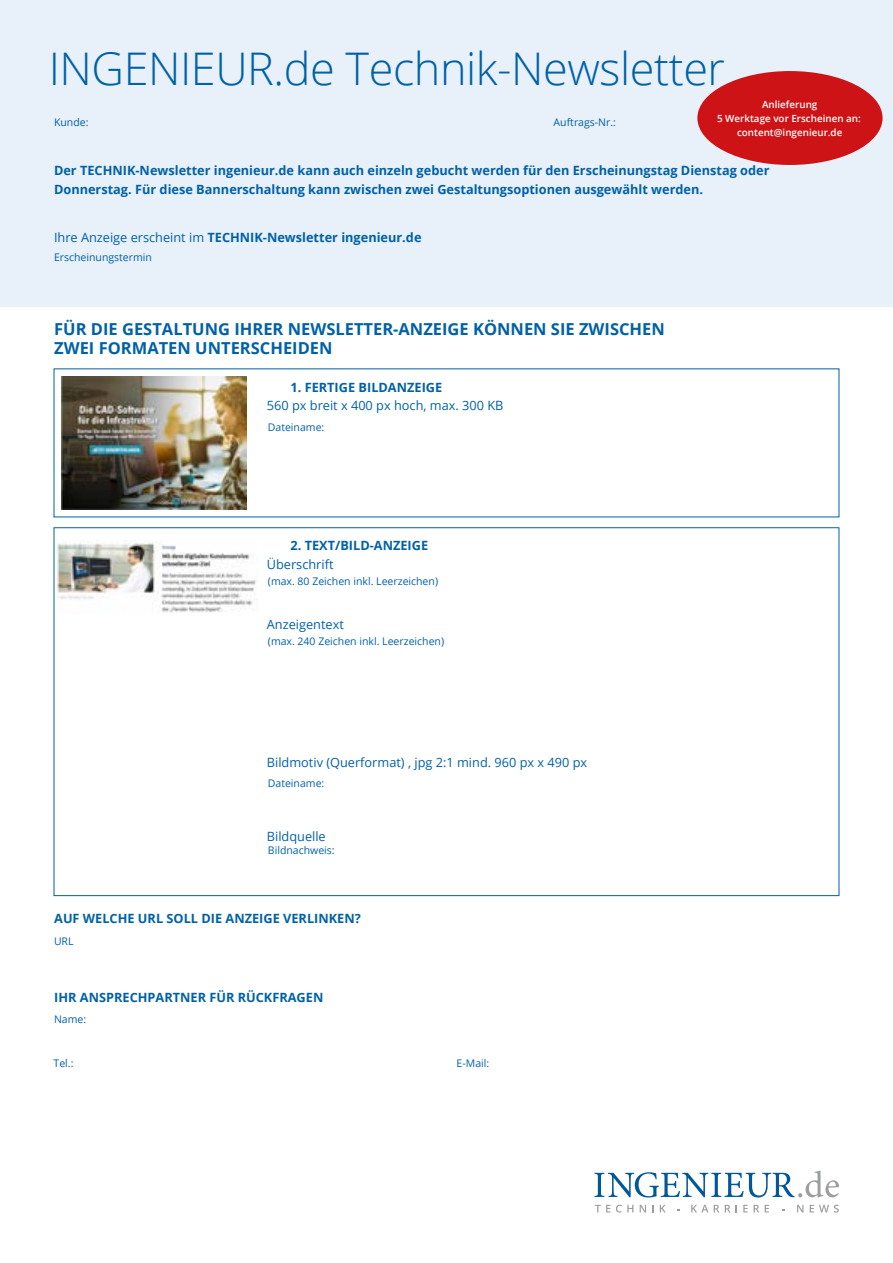
<style>
.page{position:relative;width:893px;height:1263px;background:#fff}
.page>*{position:absolute;margin:0;border:0;box-sizing:border-box;transform-origin:0 0}
.t1{font:300 45px "Open Sans";letter-spacing:-.01em;color:#0061a7}
.t2{font:700 16.5px/18.8px "Open Sans";color:#0061a7}
.t3{font:700 12.75px/18.8px "Open Sans";color:#0061a7}
.t4{font:12.75px "Open Sans";color:#0061a7}
.t5{font:10.5px "Open Sans";color:#0061a7}
.t6{font:600 9.9px/14.2px "Open Sans";color:#fff;text-align:center}
.s1{font-weight:400}
</style>
<div class="page">
<img style="left:61px;top:377px;width:186px;height:132px">
<img style="left:56px;top:540px;width:200px;height:73px">
<div style="left:0;top:0;width:893px;height:306px;background:#e8f0f9"></div>
<svg style="left:594px;top:1170px;width:245px;height:27px"></svg>
<svg style="left:691px;top:1205px;width:17px;height:7px"></svg>
<svg style="left:714px;top:1205px;width:5px;height:7px"></svg>
<svg style="left:725px;top:1205px;width:5px;height:7px"></svg>
<svg style="left:743px;top:1205px;width:5px;height:7px"></svg>
<svg style="left:754px;top:1205px;width:5px;height:7px"></svg>
<svg style="left:765px;top:1205px;width:4px;height:7px"></svg>
<svg style="left:595px;top:1205px;width:15px;height:7px"></svg>
<svg style="left:616px;top:1205px;width:17px;height:7px"></svg>
<svg style="left:640px;top:1205px;width:6px;height:7px"></svg>
<svg style="left:652px;top:1205px;width:2px;height:7px"></svg>
<svg style="left:660px;top:1205px;width:6px;height:7px"></svg>
<svg style="left:797px;top:1205px;width:6px;height:7px"></svg>
<svg style="left:810px;top:1205px;width:29px;height:7px"></svg>
<div style="left:697px;top:71px;width:185px;height:94px;background:#cd1316;border-radius:50%"></div>
<h1 class="t1" style="left:49px;top:38px;width:678px">INGENIEUR.de Technik-Newsletter</h1>
<p class="t5" style="left:54px;top:115px;width:36px">Kunde:</p>
<p class="t5" style="left:554px;top:115px;width:64px">Auftrags-Nr.:</p>
<p class="t6" style="left:717px;top:97px;width:145px">Anlieferung<br>5 Werktage vor Erscheinen an: content@ingenieur.de</p>
<p class="t3" style="left:54px;top:160px;width:717px">Der TECHNIK-Newsletter ingenieur.de kann auch einzeln gebucht werden für den Erscheinungstag Dienstag oder<br>Donnerstag. Für diese Bannerschaltung kann zwischen zwei Gestaltungsoptionen ausgewählt werden.</p>
<p class="t3" style="left:54px;top:228px;width:369px"><span class="s1">Ihre Anzeige erscheint im</span> TECHNIK-Newsletter ingenieur.de</p>
<p class="t5" style="left:54px;top:250px;width:99px">Erscheinungstermin</p>
<p class="t2" style="left:54px;top:320px;width:612px">FÜR DIE GESTALTUNG IHRER NEWSLETTER-ANZEIGE KÖNNEN SIE ZWISCHEN<br>ZWEI FORMATEN UNTERSCHEIDEN</p>
<p class="t3" style="left:290px;top:377px;width:153px">1. FERTIGE BILDANZEIGE</p>
<p class="t4" style="left:267px;top:397px;width:238px">560 px breit x 400 px hoch, max. 300 KB</p>
<p class="t5" style="left:268px;top:420px;width:58px">Dateiname:</p>
<p class="t3" style="left:290px;top:536px;width:139px">2. TEXT/BILD-ANZEIGE</p>
<p class="t4" style="left:267px;top:555px;width:68px">Überschrift</p>
<p class="t5" style="left:268px;top:574px;width:172px">(max. 80 Zeichen inkl. Leerzeichen)</p>
<p class="t4" style="left:267px;top:616px;width:79px">Anzeigentext</p>
<p class="t5" style="left:268px;top:634px;width:178px">(max. 240 Zeichen inkl. Leerzeichen)</p>
<p class="t4" style="left:267px;top:754px;width:322px">Bildmotiv (Querformat) , jpg 2:1 mind. 960 px x 490 px</p>
<p class="t5" style="left:268px;top:775px;width:58px">Dateiname:</p>
<p class="t4" style="left:267px;top:827px;width:60px">Bildquelle</p>
<p class="t5" style="left:268px;top:843px;width:68px">Bildnachweis:</p>
<p class="t3" style="left:54px;top:909px;width:308px">AUF WELCHE URL SOLL DIE ANZEIGE VERLINKEN?</p>
<p class="t5" style="left:54px;top:934px;width:21px">URL</p>
<p class="t3" style="left:54px;top:987px;width:271px">IHR ANSPRECHPARTNER FÜR RÜCKFRAGEN</p>
<p class="t5" style="left:54px;top:1012px;width:34px">Name:</p>
<p class="t5" style="left:54px;top:1056px;width:21px">Tel.:</p>
<p class="t5" style="left:457px;top:1056px;width:34px">E-Mail:</p>
</div>
